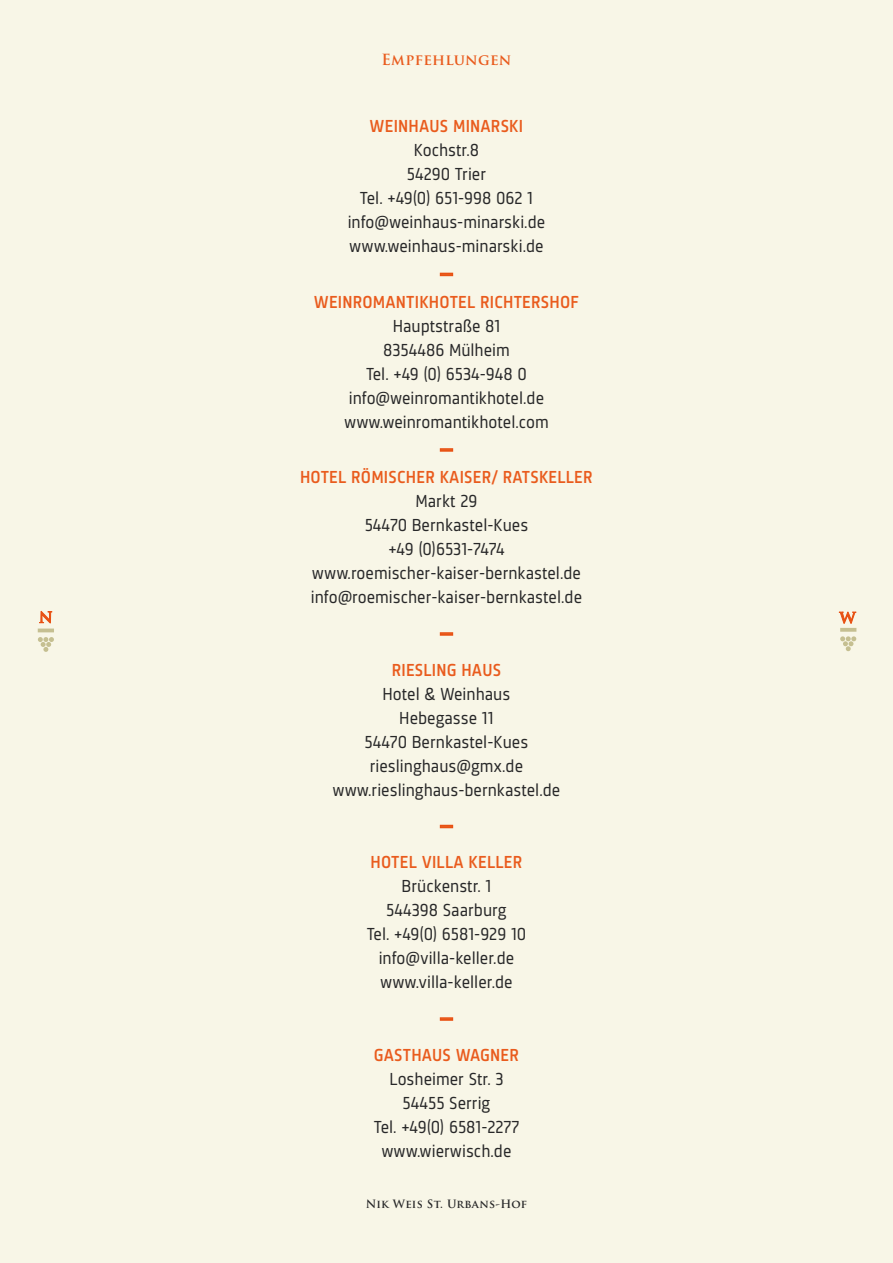
<style>
.page{position:relative;width:893px;height:1263px;background:#f8f6e7}
.page>*{position:absolute;margin:0;border:0;box-sizing:border-box;transform-origin:0 0}
.t1{font:18px/24px "Sinews Sans Pro";color:#282829;text-align:center}
.t2{font:500 18px "Sinews Sans Pro";letter-spacing:.01em;color:#e95b1d}
.t3{font:700 15px "Trajan Pro";letter-spacing:.015em;color:#e95b1d}
.t4{font:700 11.25px "Trajan Pro";letter-spacing:.025em;color:#282829}
</style>
<div class="page">
<svg style="left:840px;top:628px;width:16px;height:4px"></svg>
<svg style="left:839px;top:611px;width:17px;height:13px"></svg>
<svg style="left:840px;top:636px;width:16px;height:15px"></svg>
<svg style="left:38px;top:628px;width:16px;height:4px"></svg>
<svg style="left:39px;top:611px;width:13px;height:12px"></svg>
<svg style="left:38px;top:637px;width:16px;height:15px"></svg>
<svg style="left:440px;top:273px;width:13px;height:3px"></svg>
<div style="left:440px;top:448px;width:13px;height:4px;border:2px solid #e85113"></div>
<div style="left:440px;top:632px;width:13px;height:4px;border:2px solid #e85113"></div>
<svg style="left:440px;top:825px;width:13px;height:3px"></svg>
<div style="left:440px;top:1017px;width:13px;height:4px;border:2px solid #e85113"></div>
<p class="t3" style="left:381px;top:50px;width:132px">Empfehlungen</p>
<p class="t2" style="left:370px;top:116px;width:155px">WEINHAUS MINARSKI</p>
<p class="t1" style="left:348px;top:138px;width:199px">Kochstr.8<br>54290 Trier<br>Tel. +49(0) 651-998 062 1 info@weinhaus-minarski.de www.weinhaus-minarski.de</p>
<p class="t2" style="left:314px;top:292px;width:267px">WEINROMANTIKHOTEL RICHTERSHOF</p>
<p class="t1" style="left:344px;top:314px;width:206px">Hauptstraße 81<br>8354486 Mülheim<br>Tel. +49 (0) 6534-948 0 info@weinromantikhotel.de www.weinromantikhotel.com</p>
<p class="t2" style="left:300px;top:467px;width:294px">HOTEL RÖMISCHER KAISER/ RATSKELLER</p>
<p class="t1" style="left:311px;top:489px;width:273px">Markt 29<br>54470 Bernkastel-Kues<br>+49 (0)6531-7474 www.roemischer-kaiser-bernkastel.de info@roemischer-kaiser-bernkastel.de</p>
<p class="t2" style="left:392px;top:660px;width:111px">RIESLING HAUS</p>
<p class="t1" style="left:333px;top:682px;width:229px">Hotel &amp; Weinhaus<br>Hebegasse 11<br>54470 Bernkastel-Kues rieslinghaus@gmx.de www.rieslinghaus-bernkastel.de</p>
<p class="t2" style="left:370px;top:852px;width:153px">HOTEL VILLA KELLER</p>
<p class="t1" style="left:367px;top:874px;width:161px">Brückenstr. 1<br>544398 Saarburg<br>Tel. +49(0) 6581-929 10 info@villa-keller.de www.villa-keller.de</p>
<p class="t2" style="left:374px;top:1045px;width:147px">GASTHAUS WAGNER</p>
<p class="t1" style="left:374px;top:1067px;width:147px">Losheimer Str. 3<br>54455 Serrig<br>Tel. +49(0) 6581-2277 www.wierwisch.de</p>
<p class="t4" style="left:366px;top:1196px;width:163px">Nik Weis St. Urbans-Hof</p>
</div>
